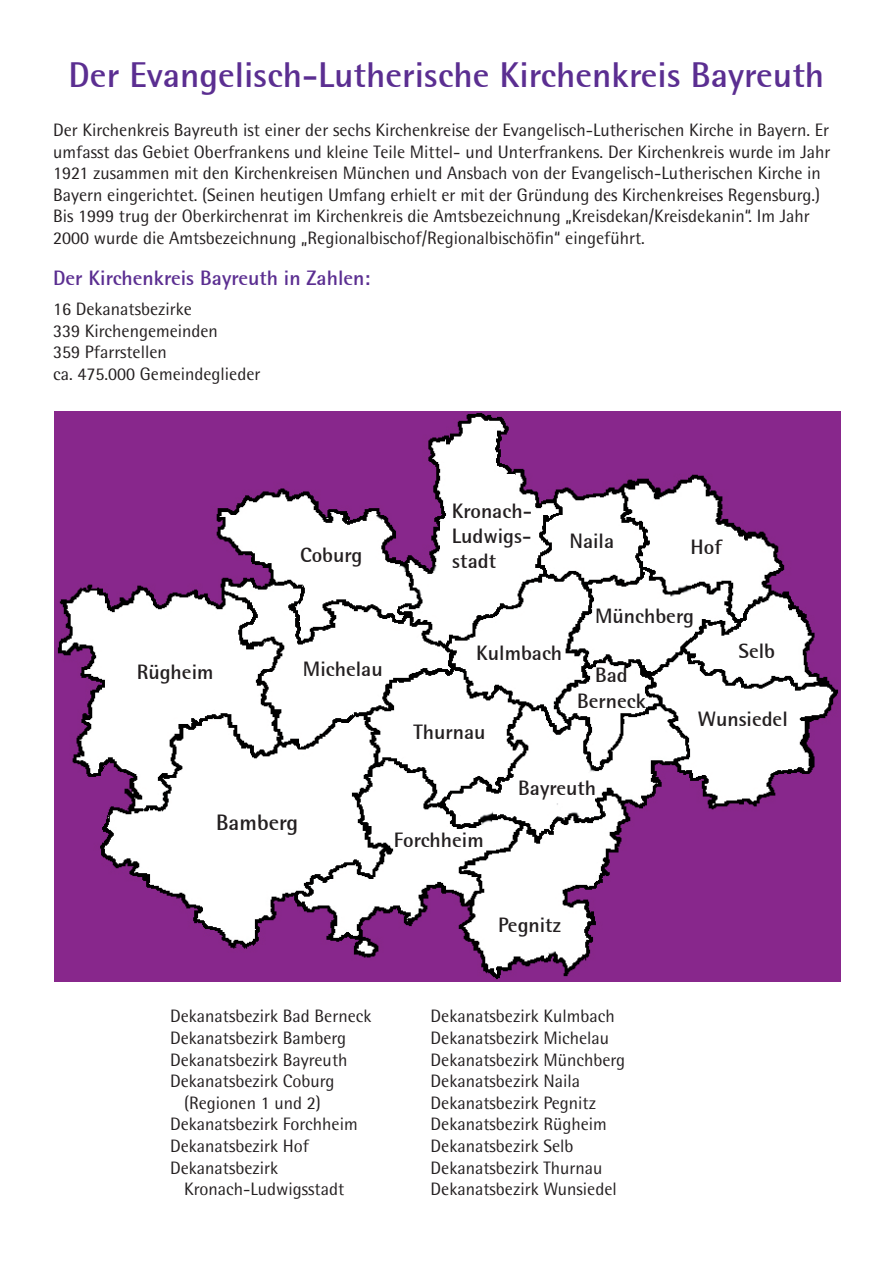
<style>
.page{position:relative;width:893px;height:1263px;background:#fff}
.page>*{position:absolute;margin:0;border:0;box-sizing:border-box;transform-origin:0 0}
.t1{font:700 36px "Rotis Semi Sans 55";color:#5b2e91}
.t2{font:700 22.5px "Rotis Semi Sans 55";color:#231f20}
.t3{font:700 21px/25.2px "Rotis Semi Sans 55";color:#231f20;text-align:center}
.t4{font:700 21px "Rotis Semi Sans 55";color:#5b2e91}
.t5{font:18px/21.6px "Rotis Semi Sans";color:#231f20}
</style>
<div class="page">
<img style="left:55px;top:412px;width:785px;height:569px">
<div style="left:440px;top:523px;width:46px;height:35px;background:#fff"></div>
<div style="left:472px;top:474px;width:43px;height:55px;background:#fff"></div>
<h1 class="t1" style="left:69px;top:53px;width:757px">Der Evangelisch-Lutherische Kirchenkreis Bayreuth</h1>
<p class="t5" style="left:53px;top:119px;width:779px">Der Kirchenkreis Bayreuth ist einer der sechs Kirchenkreise der Evangelisch-Lutherischen Kirche in Bayern. Er umfasst das Gebiet Oberfrankens und kleine Teile Mittel- und Unterfrankens. Der Kirchenkreis wurde im Jahr 1921 zusammen mit den Kirchenkreisen München und Ansbach von der Evangelisch-Lutherischen Kirche in Bayern eingerichtet. (Seinen heutigen Umfang erhielt er mit der Gründung des Kirchenkreises Regensburg.)<br>Bis 1999 trug der Oberkirchenrat im Kirchenkreis die Amtsbezeichnung „Kreisdekan/Kreisdekanin“. Im Jahr 2000 wurde die Amtsbezeichnung „Regionalbischof/Regionalbischöfin“ eingeführt.</p>
<p class="t4" style="left:53px;top:265px;width:319px">Der Kirchenkreis Bayreuth in Zahlen:</p>
<p class="t5" style="left:53px;top:298px;width:209px">16 Dekanatsbezirke<br>339 Kirchengemeinden<br>359 Pfarrstellen<br>ca. 475.000 Gemeindeglieder</p>
<p class="t3" style="left:300px;top:542px;width:64px">Coburg</p>
<p class="t3" style="left:137px;top:659px;width:78px">Rügheim</p>
<p class="t3" style="left:303px;top:656px;width:81px">Michelau</p>
<p class="t3" style="left:452px;top:498px;width:82px;text-align:justify">Kronach-Ludwigs&shy;stadt</p>
<p class="t3" style="left:569px;top:528px;width:46px">Naila</p>
<p class="t3" style="left:691px;top:534px;width:33px">Hof</p>
<p class="t3" style="left:476px;top:640px;width:88px">Kulmbach</p>
<p class="t3" style="left:413px;top:719px;width:74px">Thurnau</p>
<p class="t3" style="left:595px;top:603px;width:100px">Münchberg</p>
<p class="t3" style="left:577px;top:662px;width:70px">Bad<br>Berneck</p>
<p class="t3" style="left:739px;top:638px;width:38px">Selb</p>
<p class="t3" style="left:698px;top:706px;width:91px">Wunsiedel</p>
<p class="t2" style="left:216px;top:809px;width:84px">Bamberg</p>
<p class="t3" style="left:394px;top:827px;width:91px">Forchheim</p>
<p class="t3" style="left:518px;top:775px;width:79px">Bayreuth</p>
<p class="t3" style="left:498px;top:912px;width:64px">Pegnitz</p>
<p class="t5" style="left:170px;top:1005px;width:203px">Dekanatsbezirk Bad Berneck</p>
<p class="t5" style="left:170px;top:1027px;width:178px">Dekanatsbezirk Bamberg</p>
<p class="t5" style="left:170px;top:1048px;width:179px">Dekanatsbezirk Bayreuth</p>
<p class="t5" style="left:170px;top:1070px;width:166px">Dekanatsbezirk Coburg</p>
<p class="t5" style="left:184px;top:1092px;width:138px">(Regionen 1 und 2)</p>
<p class="t5" style="left:170px;top:1113px;width:189px">Dekanatsbezirk Forchheim</p>
<p class="t5" style="left:170px;top:1135px;width:140px">Dekanatsbezirk Hof</p>
<p class="t5" style="left:170px;top:1156px;width:110px">Dekanatsbezirk</p>
<p class="t5" style="left:184px;top:1178px;width:162px">Kronach-Ludwigsstadt</p>
<p class="t5" style="left:431px;top:1005px;width:196px">Dekanatsbezirk Kulmbach<br>Dekanatsbezirk Michelau<br>Dekanatsbezirk Münchberg<br>Dekanatsbezirk Naila<br>Dekanatsbezirk Pegnitz<br>Dekanatsbezirk Rügheim<br>Dekanatsbezirk Selb<br>Dekanatsbezirk Thurnau<br>Dekanatsbezirk Wunsiedel</p>
</div>
